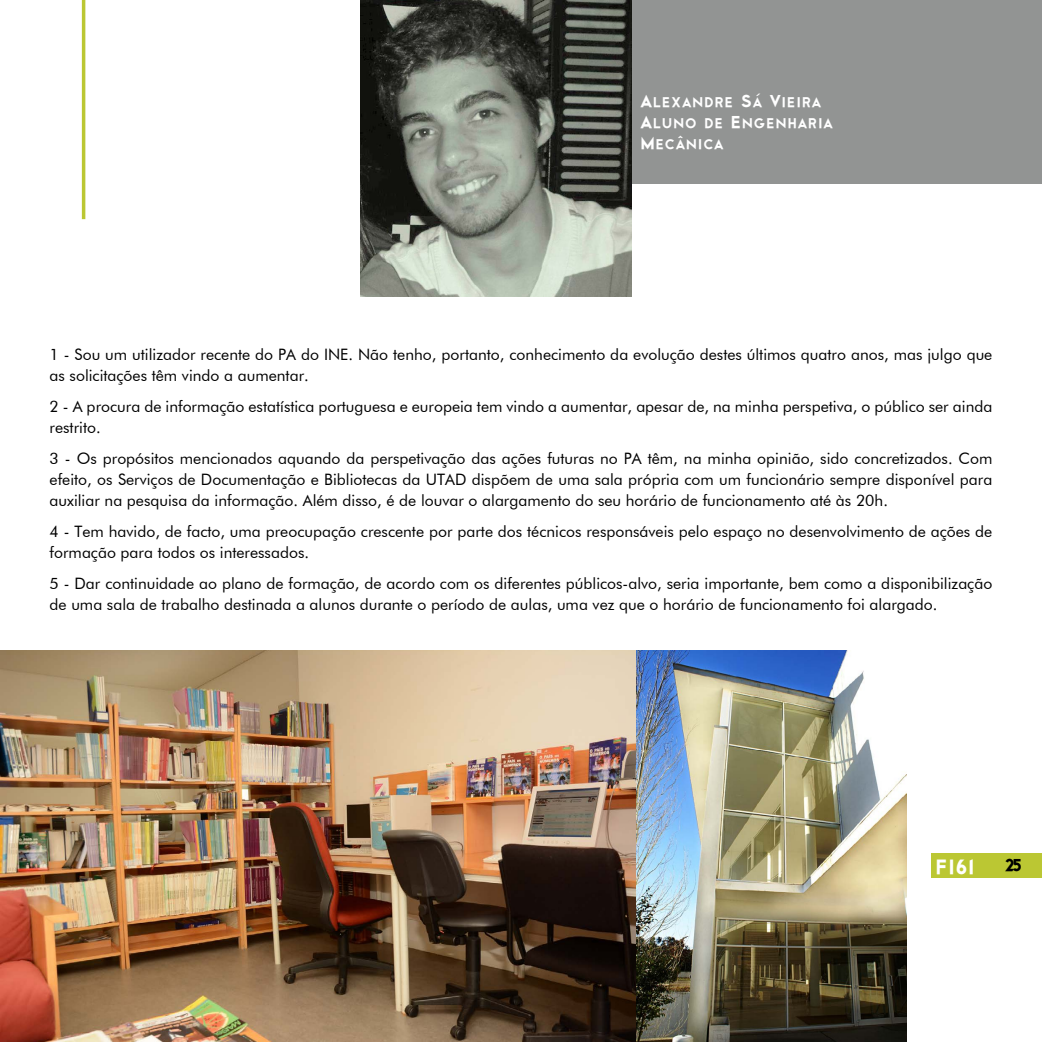
<style>
.page{position:relative;width:1042px;height:1042px;background:#fff}
.page>*{position:absolute;margin:0;border:0;box-sizing:border-box;transform-origin:0 0}
.t1{font:21px "Cityof";color:#fff}
.t2{font:17.5px/21px "Cityof";color:#fff}
.t3{font:17.5px "Cityof";color:#000}
.t4{font:15.75px/21px "Futura BT";color:#000}
</style>
<div class="page">
<div style="left:932px;top:853px;width:110px;height:25px;background:#bbc733"></div>
<hr style="left:82px;top:0;width:3px;height:219px;background:#bbc733">
<div style="left:524px;top:0;width:518px;height:184px;background:#929493"></div>
<img style="left:361px;top:0;width:271px;height:296px">
<img style="left:0;top:650px;width:906px;height:392px">
<p class="t2" style="left:640px;top:90px;width:195px">Alexandre Sá Vieira<br>Aluno de Engenharia<br>Mecânica</p>
<p class="t4" style="left:50px;top:344px;width:944px">1 - Sou um utilizador recente do PA do INE. Não tenho, portanto, conhecimento da evolução destes últimos quatro anos, mas julgo que as solicitações têm vindo a aumentar.</p>
<p class="t4" style="left:50px;top:396px;width:944px">2 - A procura de informação estatística portuguesa e europeia tem vindo a aumentar, apesar de, na minha perspetiva, o público ser ainda restrito.</p>
<p class="t4" style="left:50px;top:448px;width:944px;text-align:justify">3 - Os propósitos mencionados aquando da perspetivação das ações futuras no PA têm, na minha opinião, sido concretizados. Com efeito, os Serviços de Documentação e Bibliotecas da UTAD dispõem de uma sala própria com um funcionário sempre disponível para auxiliar na pesquisa da informação. Além disso, é de louvar o alargamento do seu horário de funcionamento até às 20h.</p>
<p class="t4" style="left:50px;top:521px;width:944px">4 - Tem havido, de facto, uma preocupação crescente por parte dos técnicos responsáveis pelo espaço no desenvolvimento de ações de formação para todos os interessados.</p>
<p class="t4" style="left:50px;top:572px;width:944px">5 - Dar continuidade ao plano de formação, de acordo com os diferentes públicos-alvo, seria importante, bem como a disponibilização de uma sala de trabalho destinada a alunos durante o período de aulas, uma vez que o horário de funcionamento foi alargado.</p>
<h1 class="t1" style="left:935px;top:856px;width:41px">FI61</h1>
<p class="t3" style="left:1004px;top:856px;width:20px">25</p>
</div>
